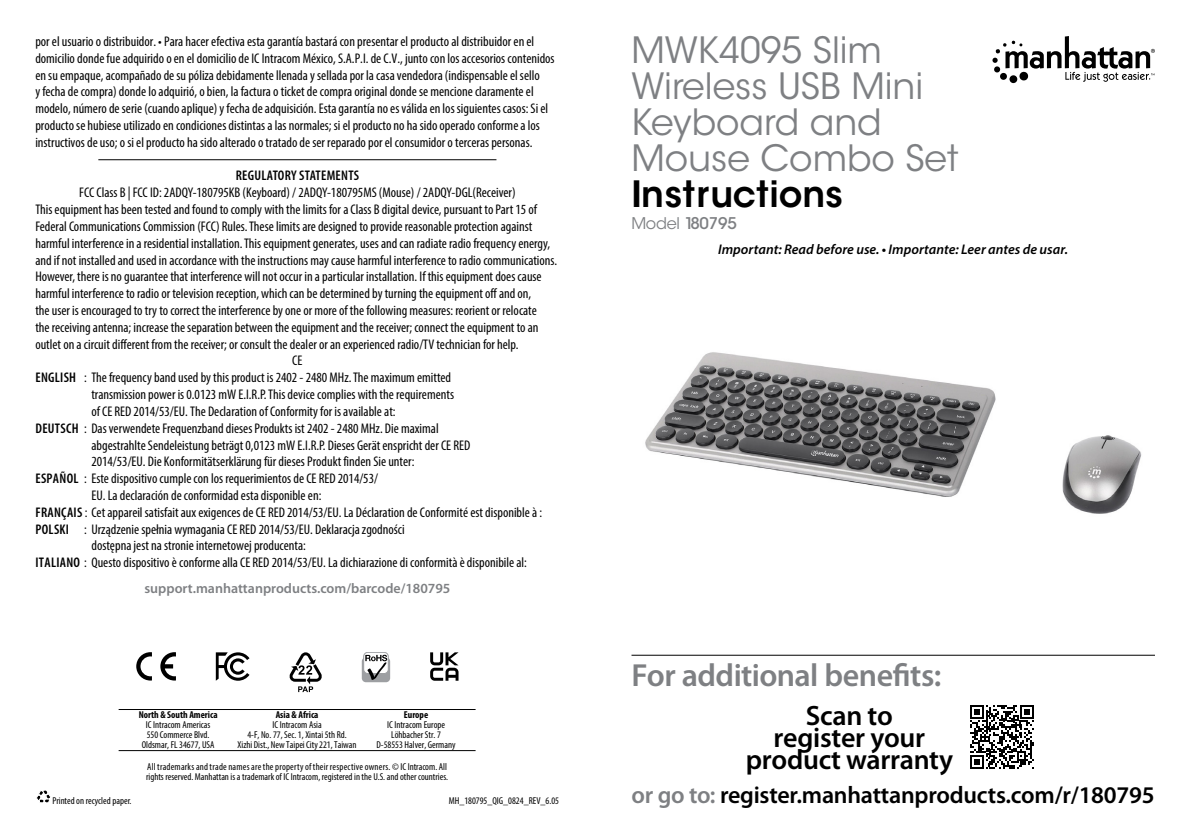
<style>
.page{position:relative;width:1191px;height:840px;background:#fff}
.page>*{position:absolute;margin:0;border:0;box-sizing:border-box;transform-origin:0 0}
.t1{font:36px/36px "ITC Avant Garde Std";color:#7e8083}
.t2{font:600 36px "ITC Avant Garde Std";letter-spacing:.02em;color:#000}
.t3{font:600 32px "Myriad Pro";letter-spacing:-.015em;color:#7e8083}
.t4{font:600 28px/22px "Myriad Pro";letter-spacing:-.01em;color:#000;text-align:center}
.t5{font:600 24px "Myriad Pro";letter-spacing:-.01em;color:#000}
.t6{font:500 16px "ITC Avant Garde Std";letter-spacing:-.02em;color:#7e8083}
.t7{font:condensed 14px/16.8px "Myriad Pro";color:#000}
.t8{font:italic 600 14px "Myriad Pro";color:#000}
.t9{font:600 14px "Myriad Pro";color:#7e8083}
.t10{font:600 condensed 14px "Myriad Pro";letter-spacing:.02em;color:#000}
.t11{font:condensed 10px/10px "Myriad Pro";color:#000;text-align:center}
.t12{font:700 condensed 10px "Myriad Pro";color:#000}
.s1{font-weight:600}
.s2{font-weight:400}
.s3{color:#7e8083}
</style>
<div class="page">
<svg style="left:36px;top:790px;width:15px;height:13px"></svg>
<div style="left:362px;top:657px;width:28px;height:24px;background:#9d9fa2;border-radius:4px"></div>
<div style="left:363px;top:651px;width:25px;height:22px;border:1px solid #9d9fa2;border-radius:4px"></div>
<svg style="left:365px;top:654px;width:22px;height:26px"></svg>
<svg style="left:160px;top:652px;width:16px;height:28px"></svg>
<svg style="left:136px;top:652px;width:16px;height:28px"></svg>
<svg style="left:216px;top:652px;width:33px;height:28px"></svg>
<svg style="left:289px;top:652px;width:33px;height:39px"></svg>
<svg style="left:430px;top:652px;width:28px;height:28px"></svg>
<hr style="left:119px;top:708px;width:356px;height:1px;background:#000">
<hr style="left:119px;top:749px;width:356px;height:1px;background:#000">
<hr style="left:631px;top:654px;width:524px;height:1px;background:#000">
<svg style="left:992px;top:36px;width:163px;height:46px"></svg>
<svg style="left:970px;top:705px;width:64px;height:63px"></svg>
<img style="left:645px;top:352px;width:497px;height:162px">
<hr style="left:98px;top:159px;width:398px;height:1px;background:#000">
<p class="t7" style="left:35px;top:33px;width:521px">por el usuario o distribuidor. • Para hacer efectiva esta garantía bastará con presentar el producto al distribuidor en el domicilio donde fue adquirido o en el domicilio de IC Intracom México, S.A.P.I. de C.V., junto con los accesorios contenidos en su empaque, acompañado de su póliza debidamente llenada y sellada por la casa vendedora (indispensable el sello<br>y fecha de compra) donde lo adquirió, o bien, la factura o ticket de compra original donde se mencione claramente el modelo, número de serie (cuando aplique) y fecha de adquisición. Esta garantía no es válida en los siguientes casos: Si el producto se hubiese utilizado en condiciones distintas a las normales; si el producto no ha sido operado conforme a los instructivos de uso; o si el producto ha sido alterado o tratado de ser reparado por el consumidor o terceras personas.</p>
<p class="t10" style="left:236px;top:168px;width:125px">REGULATORY STATEMENTS</p>
<p class="t7" style="left:79px;top:184px;width:438px">FCC Class B | FCC ID: 2ADQY-180795KB (Keyboard) / 2ADQY-180795MS (Mouse) / 2ADQY-DGL(Receiver)</p>
<p class="t7" style="left:35px;top:201px;width:503px">This equipment has been tested and found to comply with the limits for a Class B digital device, pursuant to Part 15 of</p>
<p class="t7" style="left:35px;top:217px;width:498px">Federal Communications Commission (FCC) Rules. These limits are designed to provide reasonable protection against</p>
<p class="t7" style="left:35px;top:234px;width:516px">harmful interference in a residential installation. This equipment generates, uses and can radiate radio frequency energy,</p>
<p class="t7" style="left:35px;top:251px;width:523px">and if not installed and used in accordance with the instructions may cause harmful interference to radio communications.</p>
<p class="t7" style="left:35px;top:268px;width:508px">However, there is no guarantee that interference will not occur in a particular installation. If this equipment does cause</p>
<p class="t7" style="left:35px;top:285px;width:497px">harmful interference to radio or television reception, which can be determined by turning the equipment off and on,</p>
<p class="t7" style="left:35px;top:301px;width:503px">the user is encouraged to try to correct the interference by one or more of the following measures: reorient or relocate</p>
<p class="t7" style="left:35px;top:318px;width:504px">the receiving antenna; increase the separation between the equipment and the receiver; connect the equipment to an</p>
<p class="t7" style="left:35px;top:335px;width:484px">outlet on a circuit different from the receiver; or consult the dealer or an experienced radio/TV technician for help.</p>
<p class="t7" style="left:292px;top:352px;width:12px">CE</p>
<p class="t7" style="left:35px;top:369px;width:417px"><span class="s1">ENGLISH</span> : The frequency band used by this product is 2402 - 2480 MHz. The maximum emitted</p>
<p class="t7" style="left:91px;top:385px;width:364px">transmission power is 0.0123 mW E.I.R.P. This device complies with the requirements</p>
<p class="t7" style="left:91px;top:402px;width:306px">of CE RED 2014/53/EU. The Declaration of Conformity for is available at:</p>
<p class="t7" style="left:35px;top:419px;width:405px"><span class="s1">DEUTSCH</span> : Das verwendete Frequenzband dieses Produkts ist 2402 - 2480 MHz. Die maximal</p>
<p class="t7" style="left:91px;top:436px;width:380px">abgestrahlte Sendeleistung beträgt 0,0123 mW E.I.R.P. Dieses Gerät enspricht der CE RED</p>
<p class="t7" style="left:91px;top:453px;width:324px">2014/53/EU. Die Konformitätserklärung für dieses Produkt finden Sie unter:</p>
<p class="t7" style="left:36px;top:469px;width:344px"><span class="s1">ESPAÑOL</span> : Este dispositivo cumple con los requerimientos de CE RED 2014/53/</p>
<p class="t7" style="left:91px;top:486px;width:231px">EU. La declaración de conformidad esta disponible en:</p>
<p class="t7" style="left:36px;top:503px;width:508px"><span class="s1">FRANÇAIS</span> : Cet appareil satisfait aux exigences de CE RED 2014/53/EU. La Déclaration de Conformité est disponible à :</p>
<p class="t7" style="left:36px;top:520px;width:371px"><span class="s1">POLSKI</span> : Urządzenie spełnia wymagania CE RED 2014/53/EU. Deklaracja zgodności</p>
<p class="t7" style="left:91px;top:537px;width:216px">dostępna jest na stronie internetowej producenta:</p>
<p class="t7" style="left:36px;top:553px;width:493px"><span class="s1">ITALIANO</span> : Questo dispositivo è conforme alla CE RED 2014/53/EU. La dichiarazione di conformità è disponibile al:</p>
<p class="t9" style="left:144px;top:579px;width:307px">support.manhattanproducts.com/barcode/180795</p>
<p class="t12" style="left:139px;top:708px;width:80px">North &amp; South America</p>
<p class="t11" style="left:142px;top:719px;width:74px">IC Intracom Americas<br>550 Commerce Blvd.<br>Oldsmar, FL 34677, USA</p>
<p class="t12" style="left:276px;top:708px;width:44px">Asia &amp; Africa</p>
<p class="t11" style="left:238px;top:719px;width:120px">IC Intracom Asia<br>4-F, No. 77, Sec. 1, Xintai 5th Rd.<br>Xizhi Dist., New Taipei City 221, Taiwan</p>
<p class="t12" style="left:404px;top:708px;width:26px">Europe</p>
<p class="t11" style="left:376px;top:719px;width:81px">IC Intracom Europe<br>Löhbacher Str. 7<br>D-58553 Halver, Germany</p>
<p class="t11" style="left:146px;top:761px;width:304px;text-align:left">All trademarks and trade names are the property of their respective owners. © IC Intracom. All rights reserved. Manhattan is a trademark of IC Intracom, registered in the U.S. and other countries.</p>
<p class="t11" style="left:52px;top:795px;width:81px">Printed on recycled paper.</p>
<p class="t11" style="left:449px;top:795px;width:112px">MH_180795_QIG_0824_REV_6.05</p>
<h1 class="t1" style="left:631px;top:32px;width:328px">MWK4095 Slim<br>Wireless USB Mini<br>Keyboard and<br>Mouse Combo Set</h1>
<h1 class="t2" style="left:631px;top:171px;width:213px">Instructions</h1>
<p class="t6" style="left:631px;top:213px;width:107px"><span class="s2">Model</span> 180795</p>
<p class="t8" style="left:718px;top:240px;width:351px">Important: Read before use. • Importante: Leer antes de usar.</p>
<h2 class="t3" style="left:631px;top:654px;width:311px">For additional benefits:</h2>
<h3 class="t4" style="left:746px;top:703px;width:209px">Scan to<br>register your product warranty</h3>
<h3 class="t5" style="left:631px;top:779px;width:525px"><span class="s3">or go to:</span> register.manhattanproducts.com/r/180795</h3>
</div>
